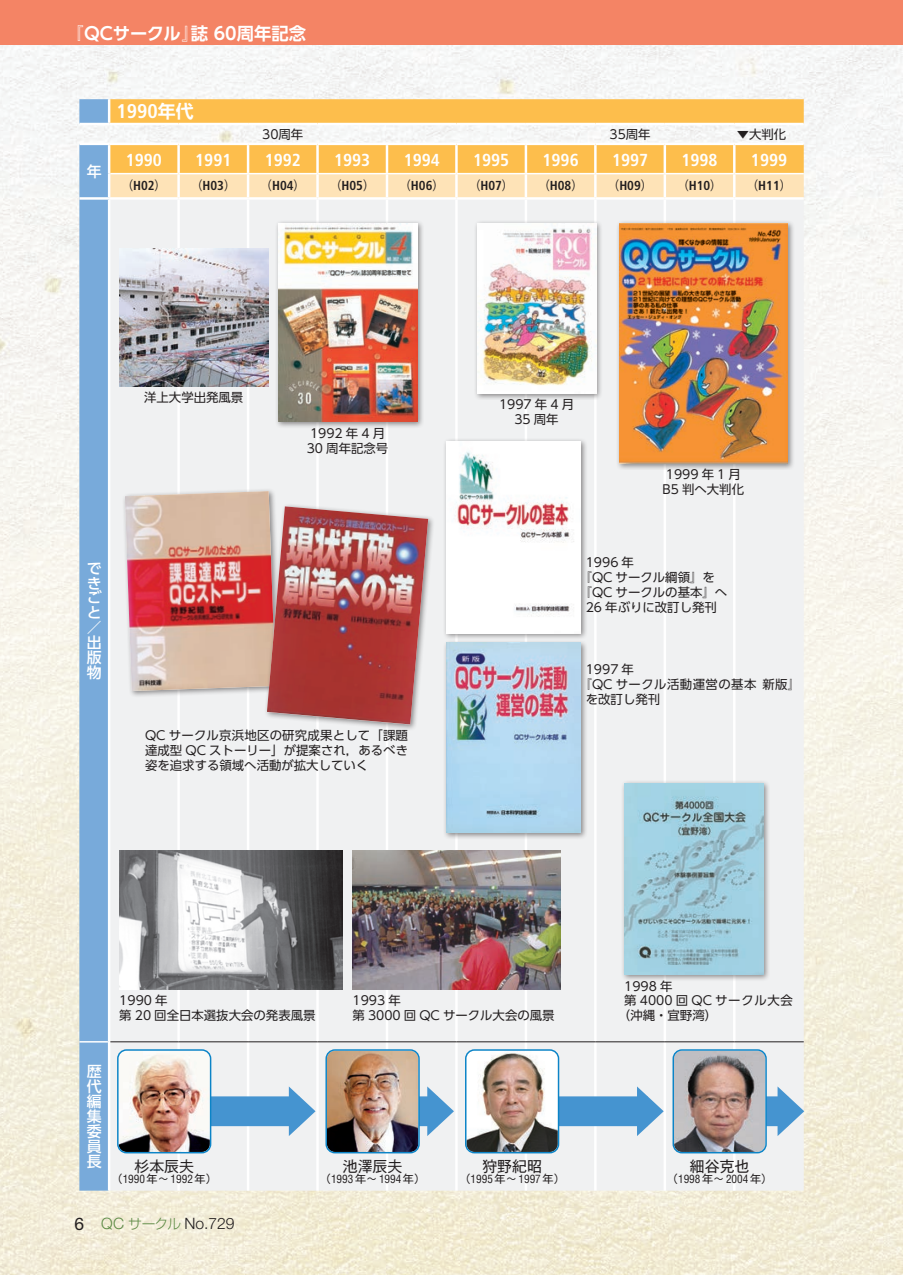
<style>
.page{position:relative;width:903px;height:1275px;background:#fff}
.page>*{position:absolute;margin:0;border:0;box-sizing:border-box;transform-origin:0 0}
._60_表組基本{font:700 condensed 19.78px "Frutiger LT Std";color:#fff}
._60_表組基本-2{font:700 condensed 17.32px "Frutiger LT Std";color:#fff}
._00_本文グリッド固定なし{font:700 17.32px "UD Shin Go Pro De";color:#fff}
.t1{font:300 15.75px "Helvetica Neue LT Std";color:#231f20}
._60_表組基本-3{font:500 14.88px/14.9px "UD Shin Go Pro";color:#fff}
._60_表組基本-4{font:14.88px "Gothic MB101 Pro";color:#231f20}
._60_表組基本-5{font:700 condensed 12.95px "Frutiger LT Std";color:#231f20}
._00_年表キャプション{font:12.42px/14.9px "UD Shin Go Pro";color:#231f20;text-align:justify}
._00_年表キャプション-2{font:12.42px/14.9px "UD Shin Go Pro";letter-spacing:.035em;color:#231f20}
._60_表組基本-6{font:12.42px "UD Shin Go Pro";color:#231f20}
._60_表組基本-7{font:condensed 11.2px "Helvetica LT Std";color:#231f20}
.s1{font-family:"UD Shin Go Pro De";font-stretch:normal;font-size:17.85px}
.s2{font-family:"UD Shin Go Pro";font-weight:300;font-stretch:normal;font-size:12.42px}
.s3{font-family:"Gothic MB101 Pro";font-stretch:normal}
.s4{font-weight:400;font-size:17.32px}
.s5{color:#5c8a43}
.s6{font-family:"Shin Go Pro";font-size:13.65px;color:#5c8a43}
</style>
<div class="page">
<img style="left:0;top:45px;width:903px;height:1230px">
<div style="left:0;top:0;width:903px;height:45px;background:#f48465"></div>
<img style="left:79px;top:99px;width:725px;height:1092px">
<img style="left:267px;top:506px;width:161px;height:218px">
<p class="_00_本文グリッド固定なし" style="left:66px;top:19px;width:242px">『QCサークル』誌 60周年記念</p>
<p class="_60_表組基本-3" style="left:87px;top:163px;width:16px">年</p>
<p class="_60_表組基本" style="left:117px;top:100px;width:78px">1990<span class="s1">年代</span></p>
<p class="_60_表組基本-6" style="left:262px;top:124px;width:43px">30周年</p>
<p class="_60_表組基本-6" style="left:609px;top:124px;width:43px">35周年</p>
<p class="_60_表組基本-6" style="left:737px;top:124px;width:51px">▼大判化</p>
<p class="_60_表組基本-2" style="left:126px;top:149px;width:38px">1990</p>
<p class="_60_表組基本-2" style="left:195px;top:149px;width:38px">1991</p>
<p class="_60_表組基本-2" style="left:265px;top:149px;width:38px">1992</p>
<p class="_60_表組基本-2" style="left:334px;top:149px;width:38px">1993</p>
<p class="_60_表組基本-2" style="left:404px;top:149px;width:38px">1994</p>
<p class="_60_表組基本-2" style="left:473px;top:149px;width:38px">1995</p>
<p class="_60_表組基本-2" style="left:542px;top:149px;width:38px">1996</p>
<p class="_60_表組基本-2" style="left:612px;top:149px;width:38px">1997</p>
<p class="_60_表組基本-2" style="left:681px;top:149px;width:38px">1998</p>
<p class="_60_表組基本-2" style="left:751px;top:149px;width:38px">1999</p>
<p class="_60_表組基本-5" style="left:121px;top:177px;width:48px"><span class="s2">（</span>H02<span class="s2">）</span></p>
<p class="_60_表組基本-5" style="left:190px;top:177px;width:48px"><span class="s2">（</span>H03<span class="s2">）</span></p>
<p class="_60_表組基本-5" style="left:260px;top:177px;width:48px"><span class="s2">（</span>H04<span class="s2">）</span></p>
<p class="_60_表組基本-5" style="left:329px;top:177px;width:48px"><span class="s2">（</span>H05<span class="s2">）</span></p>
<p class="_60_表組基本-5" style="left:398px;top:177px;width:48px"><span class="s2">（</span>H06<span class="s2">）</span></p>
<p class="_60_表組基本-5" style="left:468px;top:177px;width:48px"><span class="s2">（</span>H07<span class="s2">）</span></p>
<p class="_60_表組基本-5" style="left:537px;top:177px;width:48px"><span class="s2">（</span>H08<span class="s2">）</span></p>
<p class="_60_表組基本-5" style="left:607px;top:177px;width:48px"><span class="s2">（</span>H09<span class="s2">）</span></p>
<p class="_60_表組基本-5" style="left:676px;top:177px;width:48px"><span class="s2">（</span>H10<span class="s2">）</span></p>
<p class="_60_表組基本-5" style="left:746px;top:177px;width:48px"><span class="s2">（</span>H11<span class="s2">）</span></p>
<p class="_00_年表キャプション" style="left:144px;top:390px;width:101px">洋上大学出発風景</p>
<p class="_00_年表キャプション" style="left:310px;top:425px;width:77px">1992 年 4 月</p>
<p class="_00_年表キャプション" style="left:307px;top:440px;width:83px">30 周年記念号</p>
<p class="_60_表組基本-3" style="left:87px;top:560px;width:16px">できごと／出版物</p>
<p class="_00_年表キャプション" style="left:145px;top:728px;width:264px">QC サークル京浜地区の研究成果として「課題達成型 QC ストーリー」が提案され，あるべき姿を追求する領域へ活動が拡大していく</p>
<p class="_00_年表キャプション" style="left:499px;top:397px;width:77px">1997 年 4 月</p>
<p class="_00_年表キャプション" style="left:514px;top:411px;width:46px">35 周年</p>
<p class="_00_年表キャプション" style="left:666px;top:466px;width:77px">1999 年 1 月</p>
<p class="_00_年表キャプション" style="left:663px;top:481px;width:83px">B5 判へ大判化</p>
<p class="_00_年表キャプション" style="left:586px;top:555px;width:50px">1996 年</p>
<p class="_00_年表キャプション" style="left:579px;top:569px;width:137px">『QC サークル綱領』を</p>
<p class="_00_年表キャプション" style="left:579px;top:584px;width:149px">『QC サークルの基本』へ</p>
<p class="_00_年表キャプション" style="left:586px;top:599px;width:133px">26 年ぶりに改訂し発刊</p>
<p class="_00_年表キャプション" style="left:586px;top:661px;width:50px">1997 年</p>
<p class="_00_年表キャプション-2" style="left:586px;top:676px;width:216px;text-indent:-6px">『QC サークル活動運営の基本 新版』を改訂し発刊</p>
<p class="_60_表組基本-3" style="left:87px;top:1064px;width:16px;text-align:justify">歴代編集委員長</p>
<p class="_00_年表キャプション" style="left:119px;top:993px;width:50px">1990 年</p>
<p class="_00_年表キャプション" style="left:119px;top:1008px;width:198px">第 20 回全日本選抜大会の発表風景</p>
<p class="_00_年表キャプション" style="left:352px;top:993px;width:50px">1993 年</p>
<p class="_00_年表キャプション" style="left:352px;top:1008px;width:204px">第 3000 回 QC サークル大会の風景</p>
<p class="_60_表組基本-4" style="left:134px;top:1153px;width:61px">杉本辰夫</p>
<p class="_60_表組基本-7" style="left:111px;top:1171px;width:107px"><span class="s3">（</span>1990<span class="s3">年〜</span>1992<span class="s3">年）</span></p>
<p class="_60_表組基本-4" style="left:343px;top:1153px;width:61px">池澤辰夫</p>
<p class="_60_表組基本-7" style="left:320px;top:1171px;width:107px"><span class="s3">（</span>1993<span class="s3">年〜</span>1994<span class="s3">年）</span></p>
<p class="_60_表組基本-4" style="left:482px;top:1153px;width:61px">狩野紀昭</p>
<p class="_60_表組基本-7" style="left:459px;top:1171px;width:107px"><span class="s3">（</span>1995<span class="s3">年〜</span>1997<span class="s3">年）</span></p>
<p class="_00_年表キャプション" style="left:624px;top:978px;width:50px">1998 年</p>
<p class="_00_年表キャプション" style="left:618px;top:993px;width:176px;text-indent:6px">第 4000 回 QC サークル大会（沖縄・宜野湾）</p>
<p class="_60_表組基本-4" style="left:690px;top:1153px;width:61px">細谷克也</p>
<p class="_60_表組基本-7" style="left:667px;top:1171px;width:107px"><span class="s3">（</span>1998<span class="s3">年〜</span>2004<span class="s3">年）</span></p>
<p class="t1" style="left:74px;top:1214px;width:162px"><span class="s4">6</span> <span class="s5">QC</span> <span class="s6">サークル</span> No.729</p>
</div>
